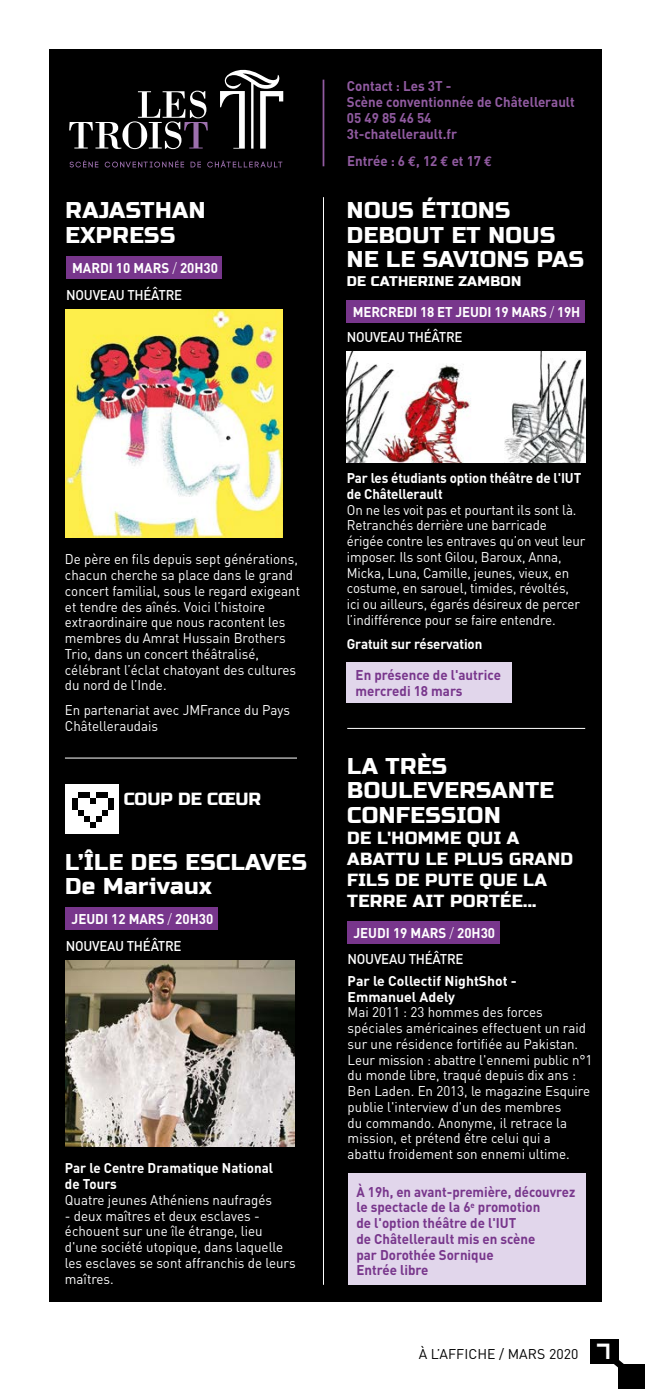
<style>
.page{position:relative;width:645px;height:1389px;background:#fff}
.page>*{position:absolute;margin:0;border:0;box-sizing:border-box;transform-origin:0 0}
.t1{font:22.75px/24.5px "Russo One";letter-spacing:.02em;color:#fff}
.t2{font:17.5px/21px "Russo One";letter-spacing:.02em;color:#fff}
.t3{font:17.5px "Russo One";color:#fff}
.t4{font:14px/15.8px "DIN";color:#fff;scale:.95 1}
.t5{font:700 14px/15.8px "DIN";color:#fff;scale:.95 1}
.t6{font:700 14px/15.8px "DIN";color:#78368c;scale:.94 1}
.t7{font:700 14px/15.8px "DIN";color:#915ba1;scale:.95 1}
.t8{font:500 14px "DIN";letter-spacing:-.02em;color:#fff;scale:.95 1}
.t9{font:700 14px/15.8px "DIN";color:#78368c;scale:.95 1}
.t10{font:14px "DIN";letter-spacing:.005em;color:#000}
.t11{font:14px "Russo One";letter-spacing:.02em;color:#fff}
.s1{font-family:"Euro Mono"}
.s2{font-weight:300}
.s3{font-family:"Symtext";font-size:21px;color:#fff}
</style>
<div class="page">
<div style="left:618px;top:1364px;width:27px;height:25px;background:#000"></div>
<svg style="left:614px;top:1349px;width:10px;height:19px"></svg>
<div style="left:590px;top:1339px;width:28px;height:25px;background:#000"></div>
<div style="left:50px;top:49px;width:552px;height:1252px;background:#000"></div>
<div style="left:65px;top:908px;width:153px;height:22px;background:#78368c"></div>
<div style="left:347px;top:921px;width:153px;height:22px;background:#78368c"></div>
<div style="left:66px;top:256px;width:156px;height:23px;background:#78368c"></div>
<div style="left:347px;top:300px;width:238px;height:23px;background:#78368c"></div>
<svg style="left:69px;top:91px;width:139px;height:58px"></svg>
<svg style="left:220px;top:69px;width:63px;height:80px"></svg>
<svg style="left:70px;top:160px;width:28px;height:7px"></svg>
<svg style="left:105px;top:161px;width:79px;height:7px"></svg>
<svg style="left:191px;top:162px;width:10px;height:5px"></svg>
<svg style="left:207px;top:161px;width:75px;height:7px"></svg>
<hr style="left:323px;top:80px;width:1px;height:86px;background:#915ba1">
<hr style="left:323px;top:197px;width:1px;height:1088px;background:#fff">
<hr style="left:65px;top:758px;width:232px;height:1px;background:#fff">
<hr style="left:347px;top:728px;width:238px;height:1px;background:#fff">
<img style="left:65px;top:961px;width:230px;height:185px">
<img style="left:65px;top:310px;width:217px;height:227px">
<img style="left:347px;top:351px;width:131px;height:112px">
<img style="left:478px;top:351px;width:107px;height:112px">
<div style="left:65px;top:784px;width:53px;height:50px;background:#fff"></div>
<div style="left:96px;top:792px;width:12px;height:6px;background:#000"></div>
<div style="left:78px;top:792px;width:12px;height:6px;background:#000"></div>
<div style="left:72px;top:798px;width:6px;height:12px;background:#000"></div>
<div style="left:108px;top:798px;width:5px;height:12px;background:#000"></div>
<svg style="left:90px;top:798px;width:6px;height:6px"></svg>
<svg style="left:78px;top:810px;width:30px;height:18px"></svg>
<div style="left:348px;top:1173px;width:238px;height:112px;background:#e1d6eb"></div>
<div style="left:346px;top:662px;width:165px;height:41px;background:#e1d6eb"></div>
<p class="t7" style="left:347px;top:78px;width:241px">Contact : Les 3T -<br>Scène conventionnée de Châtellerault<br>05 49 85 46 54<br>3t-chatellerault.fr</p>
<p class="t7" style="left:347px;top:153px;width:154px">Entrée : 6 <span class="s1">€</span>, 12 <span class="s1">€</span> et 17 <span class="s1">€</span></p>
<h1 class="t1" style="left:66px;top:199px;width:141px">RAJASTHAN<br>EXPRESS</h1>
<h1 class="t1" style="left:347px;top:199px;width:238px">NOUS ÉTIONS<br>DEBOUT ET NOUS<br>NE LE SAVIONS PAS</h1>
<p class="t11" style="left:347px;top:273px;width:176px">DE CATHERINE ZAMBON</p>
<p class="t5" style="left:72px;top:260px;width:155px">MARDI 10 MARS <span class="s2">/</span> 20H30</p>
<p class="t8" style="left:66px;top:286px;width:123px">NOUVEAU THÉÂTRE</p>
<p class="t5" style="left:353px;top:304px;width:241px">MERCREDI 18 ET JEUDI 19 MARS <span class="s2">/</span> 19H</p>
<p class="t8" style="left:347px;top:328px;width:123px">NOUVEAU THÉÂTRE</p>
<p class="t4" style="left:65px;top:551px;width:249px">De père en fils depuis sept générations, chacun cherche sa place dans le grand concert familial, sous le regard exigeant et tendre des aînés. Voici l’histoire extraordinaire que nous racontent les membres du Amrat Hussain Brothers Trio, dans un concert théâtralisé, célébrant l’éclat chatoyant des cultures du nord de l’Inde.</p>
<p class="t4" style="left:65px;top:702px;width:238px">En partenariat avec JMFrance du Pays<br>Châtelleraudais</p>
<p class="t3" style="left:124px;top:788px;width:139px">COUP DE CŒUR</p>
<h1 class="t1" style="left:65px;top:850px;width:243px">L’ÎLE DES ESCLAVES<br>De Marivaux</h1>
<p class="t5" style="left:72px;top:911px;width:151px">JEUDI 12 MARS <span class="s2">/</span> 20H30</p>
<p class="t8" style="left:66px;top:937px;width:123px">NOUVEAU THÉÂTRE</p>
<p class="t5" style="left:65px;top:1160px;width:221px">Par le Centre Dramatique National de Tours</p>
<p class="t4" style="left:65px;top:1192px;width:220px">Quatre jeunes Athéniens naufragés</p>
<p class="t4" style="left:65px;top:1208px;width:244px">- deux maîtres et deux esclaves - échouent sur une île étrange, lieu d'une société utopique, dans laquelle les esclaves se sont affranchis de leurs maîtres.</p>
<p class="t5" style="left:347px;top:470px;width:248px">Par les étudiants option théâtre de l'IUT de Châtellerault</p>
<p class="t4" style="left:347px;top:501px;width:253px">On ne les voit pas et pourtant ils sont là.<br>Retranchés derrière une barricade érigée contre les entraves qu’on veut leur imposer. Ils sont Gilou, Baroux, Anna, Micka, Luna, Camille, jeunes, vieux, en costume, en sarouel, timides, révoltés, ici ou ailleurs, égarés désireux de percer l’indifférence pour se faire entendre.</p>
<p class="t5" style="left:347px;top:636px;width:144px">Gratuit sur réservation</p>
<p class="t9" style="left:356px;top:666px;width:155px">En présence de l'autrice mercredi 18 mars</p>
<h1 class="t1" style="left:347px;top:754px;width:208px">LA TRÈS<br>BOULEVERSANTE<br>CONFESSION</h1>
<p class="t2" style="left:347px;top:828px;width:227px">DE L'HOMME QUI A<br>ABATTU LE PLUS GRAND<br>FILS DE PUTE QUE LA<br>TERRE AIT PORTÉE...</p>
<p class="t5" style="left:353px;top:924px;width:151px">JEUDI 19 MARS <span class="s2">/</span> 20H30</p>
<p class="t8" style="left:348px;top:950px;width:123px">NOUVEAU THÉÂTRE</p>
<p class="t5" style="left:348px;top:972px;width:180px">Par le Collectif NightShot -<br>Emmanuel Adely</p>
<p class="t4" style="left:348px;top:1004px;width:259px">Mai 2011 : 23 hommes des forces spéciales américaines effectuent un raid sur une résidence fortifiée au Pakistan.<br>Leur mission : abattre l'ennemi public n°1 du monde libre, traqué depuis dix ans :<br>Ben Laden. En 2013, le magazine Esquire publie l'interview d'un des membres<br>du commando. Anonyme, il retrace la mission, et prétend être celui qui a<br>abattu froidement son ennemi ultime.</p>
<p class="t6" style="left:356px;top:1183px;width:234px">À 19h, en avant-première, découvrez le spectacle de la 6<sup>e</sup> promotion<br>de l'option théâtre de l'IUT<br>de Châtellerault mis en scène<br>par Dorothée Sornique<br>Entrée libre</p>
<p class="t10" style="left:419px;top:1345px;width:195px">À L’AFFICHE / MARS 2020 <span class="s3">7</span></p>
</div>
